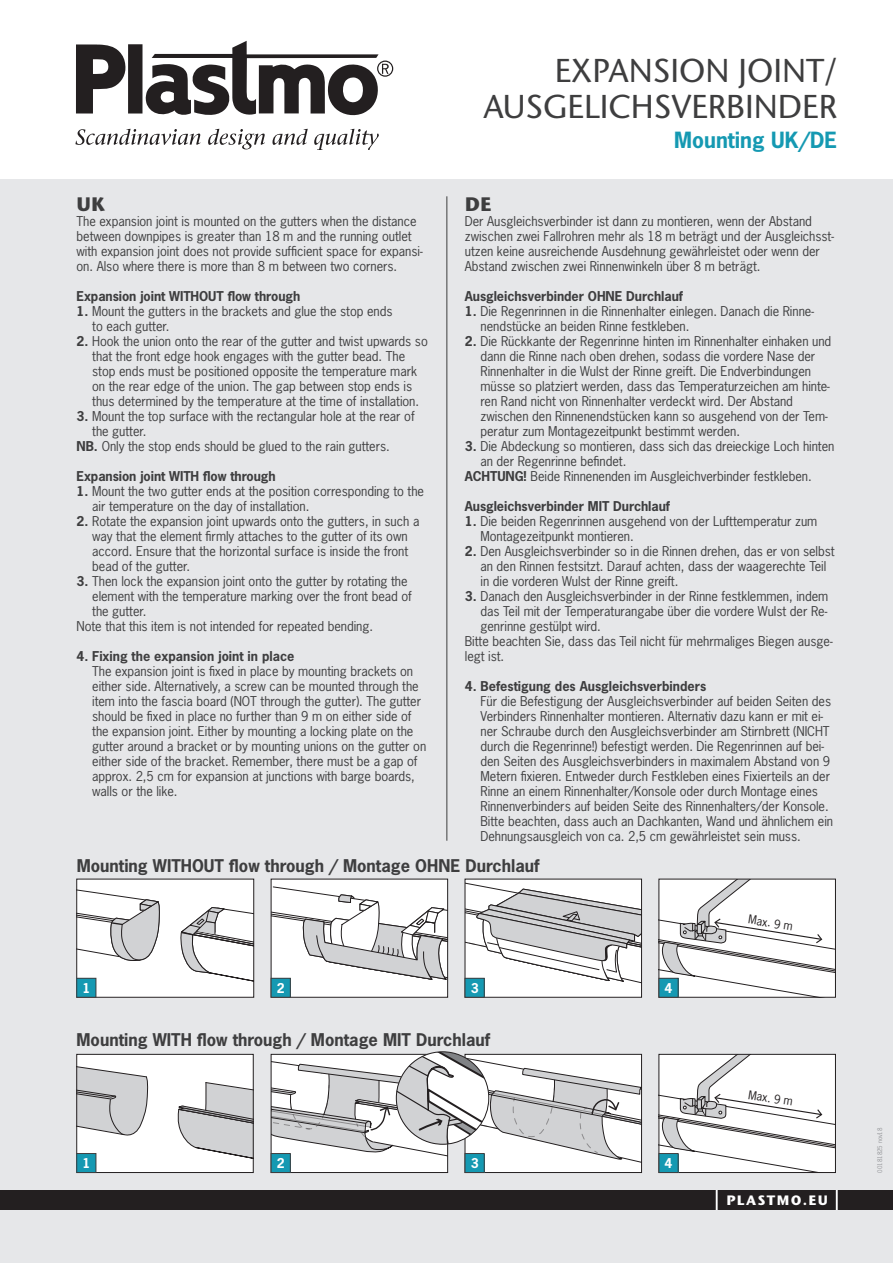
<style>
.page{position:relative;width:893px;height:1263px;background:#fff}
.page>*{position:absolute;margin:0;border:0;box-sizing:border-box;transform-origin:0 0}
.t1{font:500 33px/36px "Stone Sans ITC Std";color:#3e3e3f;text-align:right}
.t2{font:700 21px "News Gothic Std";color:#1599b2}
.t3{font:700 19.5px "Stone Sans ITC Std";color:#3e3e3f}
.t4{font:700 16.5px "News Gothic Std";color:#3e3e3f}
.t5{font:700 13.65px "Stone Sans ITC Std";letter-spacing:.1em;color:#fff}
.t6{font:12.75px/15px "News Gothic Std";letter-spacing:-.005em;color:#3e3e3f}
.t7{font:700 12.75px "News Gothic Std";letter-spacing:-.005em;color:#3e3e3f}
.t8{font:700 12.75px "News Gothic Std";color:#fff}
.t9{font:11.4px "News Gothic Std";color:#231f20}
.t10{font:6px "News Gothic Std";color:#939598}
.s1{font-weight:700}
</style>
<div class="page">
<div style="left:0;top:179px;width:893px;height:1084px;background:#e6e7e9"></div>
<div style="left:0;top:1190px;width:893px;height:20px;background:#231f20"></div>
<hr style="left:716px;top:1190px;width:2px;height:20px;background:#fff">
<hr style="left:836px;top:1190px;width:2px;height:20px;background:#fff">
<div style="left:128px;top:44px;width:14px;height:70px;background:#231f20"></div>
<svg style="left:76px;top:44px;width:50px;height:70px"></svg>
<svg style="left:146px;top:41px;width:247px;height:75px"></svg>
<svg style="left:75px;top:129px;width:126px;height:16px"></svg>
<svg style="left:208px;top:129px;width:57px;height:20px"></svg>
<svg style="left:272px;top:129px;width:36px;height:16px"></svg>
<svg style="left:314px;top:129px;width:65px;height:21px"></svg>
<hr style="left:446px;top:196px;width:1px;height:645px;background:#3e3e3f">
<div style="left:77px;top:879px;width:177px;height:118px;background:#fff"></div>
<svg style="left:79px;top:889px;width:81px;height:72px"></svg>
<svg style="left:180px;top:907px;width:72px;height:75px"></svg>
<div style="left:77px;top:978px;width:19px;height:19px;background:#1599b2"></div>
<div style="left:77px;top:978px;width:19px;height:19px;border:1px solid #3e3e3f"></div>
<div style="left:77px;top:1054px;width:176px;height:118px;background:#fff"></div>
<svg style="left:79px;top:1066px;width:70px;height:70px"></svg>
<svg style="left:177px;top:1082px;width:74px;height:77px"></svg>
<div style="left:77px;top:1054px;width:176px;height:119px;border:1px solid #231f20"></div>
<div style="left:77px;top:1153px;width:19px;height:19px;background:#1599b2"></div>
<div style="left:77px;top:1153px;width:19px;height:20px;border:1px solid #3e3e3f"></div>
<div style="left:271px;top:879px;width:177px;height:118px;background:#fff"></div>
<svg style="left:273px;top:886px;width:173px;height:102px"></svg>
<div style="left:271px;top:978px;width:19px;height:19px;background:#1599b2"></div>
<div style="left:271px;top:978px;width:19px;height:19px;border:1px solid #3e3e3f"></div>
<div style="left:271px;top:1153px;width:19px;height:20px;border:1px solid #3e3e3f"></div>
<div style="left:465px;top:879px;width:176px;height:118px;background:#fff"></div>
<svg style="left:467px;top:883px;width:173px;height:109px"></svg>
<div style="left:465px;top:978px;width:19px;height:19px;background:#1599b2"></div>
<div style="left:465px;top:978px;width:19px;height:19px;border:1px solid #3e3e3f"></div>
<svg style="left:661px;top:881px;width:173px;height:114px;background:#ebebeb"></svg>
<div style="left:659px;top:978px;width:19px;height:19px;background:#1599b2"></div>
<div style="left:659px;top:978px;width:19px;height:19px;border:1px solid #3e3e3f"></div>
<svg style="left:661px;top:1056px;width:173px;height:115px;background:#ebebeb"></svg>
<div style="left:659px;top:1054px;width:177px;height:119px;border:1px solid #231f20"></div>
<div style="left:659px;top:1153px;width:19px;height:19px;background:#1599b2"></div>
<div style="left:659px;top:1153px;width:19px;height:20px;border:1px solid #3e3e3f"></div>
<div style="left:465px;top:1153px;width:19px;height:20px;border:1px solid #3e3e3f"></div>
<svg style="left:271px;top:1051px;width:370px;height:121px;background:#d8dadb"></svg>
<h1 class="t1" style="left:483px;top:52px;width:355px">EXPANSION JOINT/<br>AUSGELICHSVERBINDER</h1>
<h2 class="t2" style="left:674px;top:126px;width:164px">Mounting UK/DE</h2>
<h3 class="t3" style="left:77px;top:191px;width:30px">UK</h3>
<p class="t6" style="left:77px;top:213px;width:348px">The expansion joint is mounted on the gutters when the distance between downpipes is greater than 18 m and the running outlet with expansion joint does not provide sufficient space for expansi&shy;on. Also where there is more than 8 m between two corners.</p>
<p class="t7" style="left:77px;top:287px;width:225px">Expansion joint WITHOUT flow through</p>
<p class="t6" style="left:92px;top:303px;width:302px;text-indent:-16px"><span class="s1">1.</span> Mount the gutters in the brackets and glue the stop ends to each gutter.</p>
<p class="t6" style="left:77px;top:333px;width:353px;text-align:center"><span class="s1">2.</span> Hook the union onto the rear of the gutter and twist upwards so that the front edge hook engages with the gutter bead. The<br>stop ends must be positioned opposite the temperature mark<br>on the rear edge of the union. The gap between stop ends is<br>thus determined by the temperature at the time of installation.</p>
<p class="t6" style="left:77px;top:408px;width:340px"><span class="s1">3.</span> Mount the top surface with the rectangular hole at the rear of</p>
<p class="t6" style="left:92px;top:423px;width:56px">the gutter.</p>
<p class="t6" style="left:77px;top:438px;width:315px"><span class="s1">NB.</span> Only the stop ends should be glued to the rain gutters.</p>
<p class="t7" style="left:77px;top:467px;width:201px">Expansion joint WITH flow through</p>
<p class="t6" style="left:92px;top:483px;width:333px;text-indent:-16px"><span class="s1">1.</span> Mount the two gutter ends at the position corresponding to the air temperature on the day of installation.</p>
<p class="t6" style="left:92px;top:513px;width:329px;text-indent:-16px"><span class="s1">2.</span> Rotate the expansion joint upwards onto the gutters, in such a way that the element firmly attaches to the gutter of its own accord. Ensure that the horizontal surface is inside the front bead of the gutter.</p>
<p class="t6" style="left:77px;top:573px;width:333px"><span class="s1">3.</span> Then lock the expansion joint onto the gutter by rotating the</p>
<p class="t6" style="left:92px;top:588px;width:321px">element with the temperature marking over the front bead of</p>
<p class="t6" style="left:92px;top:603px;width:56px">the gutter.</p>
<p class="t6" style="left:77px;top:618px;width:298px">Note that this item is not intended for repeated bending.</p>
<p class="t7" style="left:77px;top:647px;width:219px">4. Fixing the expansion joint in place</p>
<p class="t6" style="left:92px;top:663px;width:336px">The expansion joint is fixed in place by mounting brackets on either side. Alternatively, a screw can be mounted through the item into the fascia board (NOT through the gutter). The gutter should be fixed in place no further than 9 m on either side of the expansion joint. Either by mounting a locking plate on the gutter around a bracket or by mounting unions on the gutter on either side of the bracket. Remember, there must be a gap of approx. 2,5 cm for expansion at junctions with barge boards, walls or the like.</p>
<h3 class="t3" style="left:465px;top:191px;width:28px">DE</h3>
<p class="t6" style="left:465px;top:213px;width:371px">Der Ausgleichsverbinder ist dann zu montieren, wenn der Abstand zwischen zwei Fallrohren mehr als 18 m beträgt und der Ausgleichsst&shy;utzen keine ausreichende Ausdehnung gewährleistet oder wenn der Abstand zwischen zwei Rinnenwinkeln über 8 m beträgt.</p>
<p class="t7" style="left:465px;top:287px;width:220px">Ausgleichsverbinder OHNE Durchlauf</p>
<p class="t6" style="left:480px;top:303px;width:335px;text-indent:-16px"><span class="s1">1.</span> Die Regenrinnen in die Rinnenhalter einlegen. Danach die Rinne&shy;nendstücke an beiden Rinne festkleben.</p>
<p class="t6" style="left:480px;top:333px;width:352px;text-indent:-16px"><span class="s1">2.</span> Die Rückkante der Regenrinne hinten im Rinnenhalter einhaken und dann die Rinne nach oben drehen, sodass die vordere Nase der Rinnenhalter in die Wulst der Rinne greift. Die Endverbindungen müsse so platziert werden, dass das Temperaturzeichen am hinte&shy;ren Rand nicht von Rinnenhalter verdeckt wird. Der Abstand zwischen den Rinnenendstücken kann so ausgehend von der Tem&shy;peratur zum Montagezeitpunkt bestimmt werden.</p>
<p class="t6" style="left:465px;top:438px;width:371px"><span class="s1">3.</span> Die Abdeckung so montieren, dass sich das dreieckige Loch hinten</p>
<p class="t6" style="left:480px;top:453px;width:147px">an der Regenrinne befindet.</p>
<p class="t6" style="left:465px;top:468px;width:348px"><span class="s1">ACHTUNG!</span> Beide Rinnenenden im Ausgleichverbinder festkleben.</p>
<p class="t7" style="left:465px;top:497px;width:207px">Ausgleichsverbinder MIT Durchlauf</p>
<p class="t6" style="left:480px;top:513px;width:338px;text-indent:-16px"><span class="s1">1.</span> Die beiden Regenrinnen ausgehend von der Lufttemperatur zum<br>Montagezeitpunkt montieren.</p>
<p class="t6" style="left:480px;top:543px;width:356px;text-indent:-16px"><span class="s1">2.</span> Den Ausgleichsverbinder so in die Rinnen drehen, das er von selbst an den Rinnen festsitzt. Darauf achten, dass der waagerechte Teil in die vorderen Wulst der Rinne greift.</p>
<p class="t6" style="left:465px;top:588px;width:365px"><span class="s1">3.</span> Danach den Ausgleichsverbinder in der Rinne festklemmen, indem</p>
<p class="t6" style="left:480px;top:603px;width:348px">das Teil mit der Temperaturangabe über die vordere Wulst der Re-</p>
<p class="t6" style="left:480px;top:618px;width:122px">genrinne gestülpt wird.</p>
<p class="t6" style="left:465px;top:633px;width:369px">Bitte beachten Sie, dass das Teil nicht für mehrmaliges Biegen ausge-</p>
<p class="t6" style="left:465px;top:648px;width:41px">legt ist.</p>
<p class="t7" style="left:465px;top:677px;width:243px">4. Befestigung des Ausgleichsverbinders</p>
<p class="t6" style="left:480px;top:693px;width:354px">Für die Befestigung der Ausgleichsverbinder auf beiden Seiten des Verbinders Rinnenhalter montieren. Alternativ dazu kann er mit ei&shy;ner Schraube durch den Ausgleichsverbinder am Stirnbrett (NICHT durch die Regenrinne!) befestigt werden. Die Regenrinnen auf bei&shy;den Seiten des Ausgleichsverbinders in maximalem Abstand von 9<br>Metern fixieren. Entweder durch Festkleben eines Fixierteils an der Rinne an einem Rinnenhalter/Konsole oder durch Montage eines Rinnenverbinders auf beiden Seite des Rinnenhalters/der Konsole.<br>Bitte beachten, dass auch an Dachkanten, Wand und ähnlichem ein Dehnungsausgleich von ca. 2,5 cm gewährleistet sein muss.</p>
<p class="t4" style="left:77px;top:855px;width:464px">Mounting WITHOUT flow through / Montage OHNE Durchlauf</p>
<p class="t8" style="left:82px;top:979px;width:9px">1</p>
<p class="t8" style="left:277px;top:979px;width:9px">2</p>
<p class="t8" style="left:471px;top:979px;width:9px">3</p>
<p class="t8" style="left:665px;top:979px;width:9px">4</p>
<p class="t4" style="left:77px;top:1028px;width:415px">Mounting WITH flow through / Montage MIT Durchlauf</p>
<p class="t8" style="left:82px;top:1155px;width:9px">1</p>
<p class="t8" style="left:277px;top:1155px;width:9px">2</p>
<p class="t8" style="left:471px;top:1155px;width:9px">3</p>
<p class="t8" style="left:665px;top:1155px;width:9px">4</p>
<p class="t9" style="left:750px;top:912px;width:46px;rotate:9deg">Max. 9 m</p>
<p class="t9" style="left:750px;top:1087px;width:46px;rotate:9deg">Max. 9 m</p>
<p class="t5" style="left:726px;top:1191px;width:103px">PLASTMO.EU</p>
<p class="t10" style="left:876px;top:1173px;width:47px;rotate:-90deg">00181825 nov18</p>
</div>
